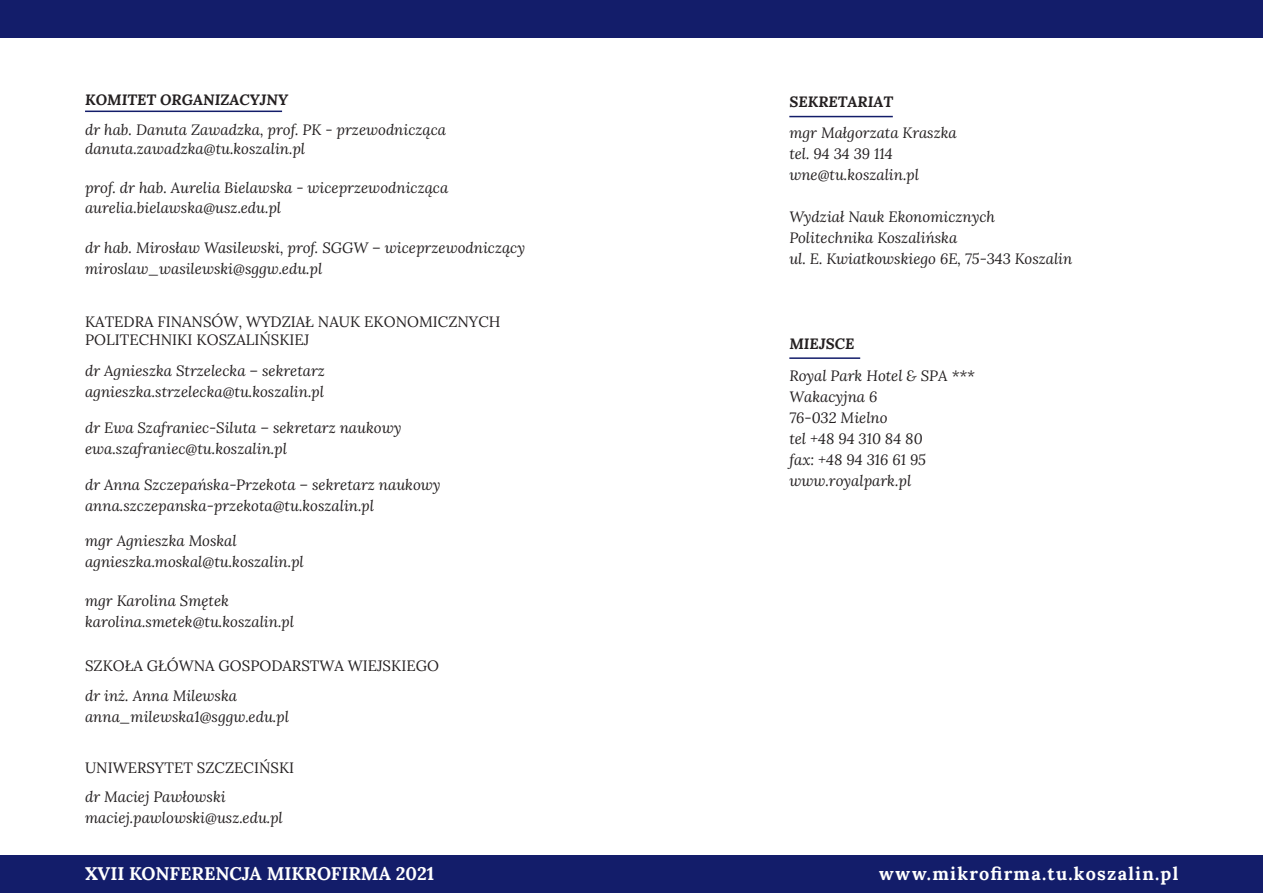
<style>
.page{position:relative;width:1263px;height:893px;background:#fff}
.page>*{position:absolute;margin:0;border:0;box-sizing:border-box;transform-origin:0 0}
.t1{font:700 18.3px "Lora";color:#fff}
.t2{font:700 18px "Lora";letter-spacing:.07em;color:#fff}
.t3{font:italic 15px/21px "Lora";color:#231f20}
.t4{font:15px/18px "Lora";color:#231f20}
.t5{font:italic 700 15px "Lora";color:#231f20}
</style>
<div class="page">
<div style="left:0;top:0;width:1263px;height:38px;background:#131d6a"></div>
<div style="left:0;top:855px;width:1263px;height:38px;background:#131d6a"></div>
<hr style="left:85px;top:111px;width:197px;height:1px;background:#131d6a">
<hr style="left:789px;top:357px;width:71px;height:2px;background:#131d6a">
<hr style="left:789px;top:116px;width:104px;height:1px;background:#131d6a">
<p class="t5" style="left:85px;top:89px;width:205px">KOMITET ORGANIZACYJNY</p>
<p class="t3" style="left:85px;top:119px;width:363px;line-height:19.5px">dr hab. Danuta Zawadzka, prof. PK - przewodnicząca danuta.zawadzka@tu.koszalin.pl</p>
<p class="t3" style="left:85px;top:178px;width:365px;line-height:19.5px">prof. dr hab. Aurelia Bielawska - wiceprzewodnicząca aurelia.bielawska@usz.edu.pl</p>
<p class="t3" style="left:85px;top:237px;width:442px">dr hab. Mirosław Wasilewski, prof. SGGW – wiceprzewodniczący miroslaw_wasilewski@sggw.edu.pl</p>
<p class="t4" style="left:85px;top:312px;width:417px">KATEDRA FINANSÓW, WYDZIAŁ NAUK EKONOMICZNYCH<br>POLITECHNIKI KOSZALIŃSKIEJ</p>
<p class="t3" style="left:85px;top:360px;width:241px">dr Agnieszka Strzelecka – sekretarz agnieszka.strzelecka@tu.koszalin.pl</p>
<p class="t3" style="left:85px;top:417px;width:318px">dr Ewa Szafraniec-Siluta – sekretarz naukowy ewa.szafraniec@tu.koszalin.pl</p>
<p class="t3" style="left:85px;top:474px;width:357px">dr Anna Szczepańska-Przekota – sekretarz naukowy anna.szczepanska-przekota@tu.koszalin.pl</p>
<p class="t3" style="left:85px;top:529px;width:220px">mgr Agnieszka Moskal agnieszka.moskal@tu.koszalin.pl</p>
<p class="t3" style="left:85px;top:589px;width:211px">mgr Karolina Smętek karolina.smetek@tu.koszalin.pl</p>
<p class="t4" style="left:85px;top:655px;width:355px">SZKOŁA GŁÓWNA GOSPODARSTWA WIEJSKIEGO</p>
<p class="t3" style="left:85px;top:684px;width:205px">dr inż. Anna Milewska anna_milewska1@sggw.edu.pl</p>
<p class="t4" style="left:85px;top:757px;width:211px">UNIWERSYTET SZCZECIŃSKI</p>
<p class="t3" style="left:85px;top:785px;width:199px">dr Maciej Pawłowski maciej.pawlowski@usz.edu.pl</p>
<p class="t5" style="left:789px;top:91px;width:105px">SEKRETARIAT</p>
<p class="t3" style="left:789px;top:122px;width:169px">mgr Małgorzata Kraszka tel. 94 34 39 114 wne@tu.koszalin.pl</p>
<p class="t3" style="left:789px;top:206px;width:285px">Wydział Nauk Ekonomicznych<br>Politechnika Koszalińska<br>ul. E. Kwiatkowskiego 6E, 75-343 Koszalin</p>
<p class="t5" style="left:789px;top:333px;width:67px">MIEJSCE</p>
<p class="t3" style="left:789px;top:365px;width:187px">Royal Park Hotel &amp; SPA ***<br>Wakacyjna 6<br>76-032 Mielno<br>tel +48 94 310 84 80<br>fax: +48 94 316 61 95 www.royalpark.pl</p>
<p class="t1" style="left:85px;top:860px;width:351px">XVII KONFERENCJA MIKROFIRMA 2021</p>
<p class="t2" style="left:879px;top:860px;width:300px">www.mikrofirma.tu.koszalin.pl</p>
</div>
